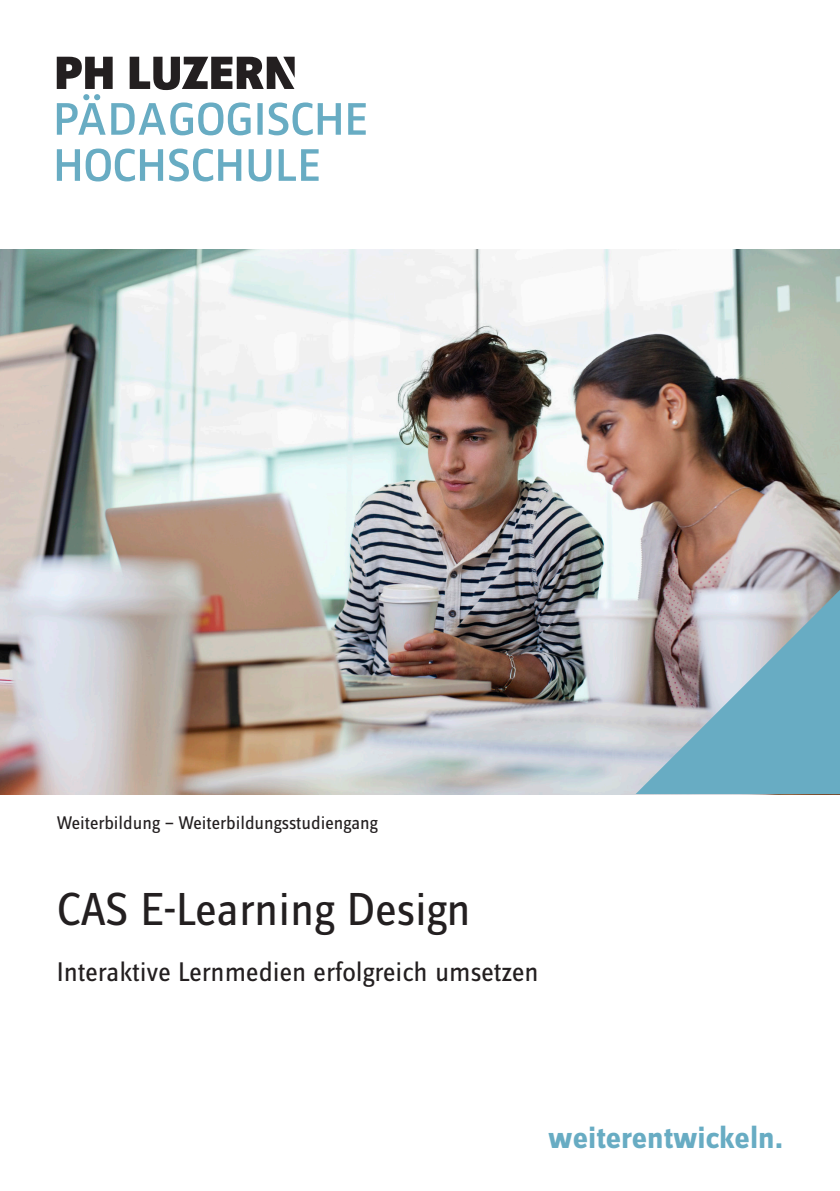
<style>
.page{position:relative;width:840px;height:1191px;background:#fff}
.page>*{position:absolute;margin:0;border:0;box-sizing:border-box;transform-origin:0 0}
.Headline{font:48px "Zine Sans Dis OT";color:#231f20}
.Lauftext_normal{font:700 32px "Zine Sans Dis OT";color:#68acc3}
.Lauftext_normal-2{font:28px "Zine Sans Dis OT";color:#231f20}
.Lauftext_normal-3{font:19px "Zine Sans Dis OT";color:#231f20}
</style>
<div class="page">
<img style="left:0;top:249px;width:839px;height:545px">
<svg style="left:57px;top:149px;width:23px;height:32px"></svg>
<svg style="left:86px;top:149px;width:77px;height:32px"></svg>
<svg style="left:169px;top:149px;width:72px;height:32px"></svg>
<svg style="left:248px;top:149px;width:23px;height:32px"></svg>
<svg style="left:278px;top:149px;width:40px;height:32px"></svg>
<svg style="left:57px;top:57px;width:308px;height:78px"></svg>
<svg style="left:635px;top:590px;width:204px;height:204px;background:#91afbd"></svg>
<p class="Lauftext_normal-3" style="left:57px;top:813px;width:322px">Weiterbildung — Weiterbildungsstudiengang</p>
<p class="Headline" style="left:57px;top:886px;width:415px">CAS E-Learning Design</p>
<p class="Lauftext_normal-2" style="left:57px;top:958px;width:483px">Interaktive Lernmedien erfolgreich umsetzen</p>
<p class="Lauftext_normal" style="left:548px;top:1120px;width:236px">weiterentwickeln.</p>
</div>
